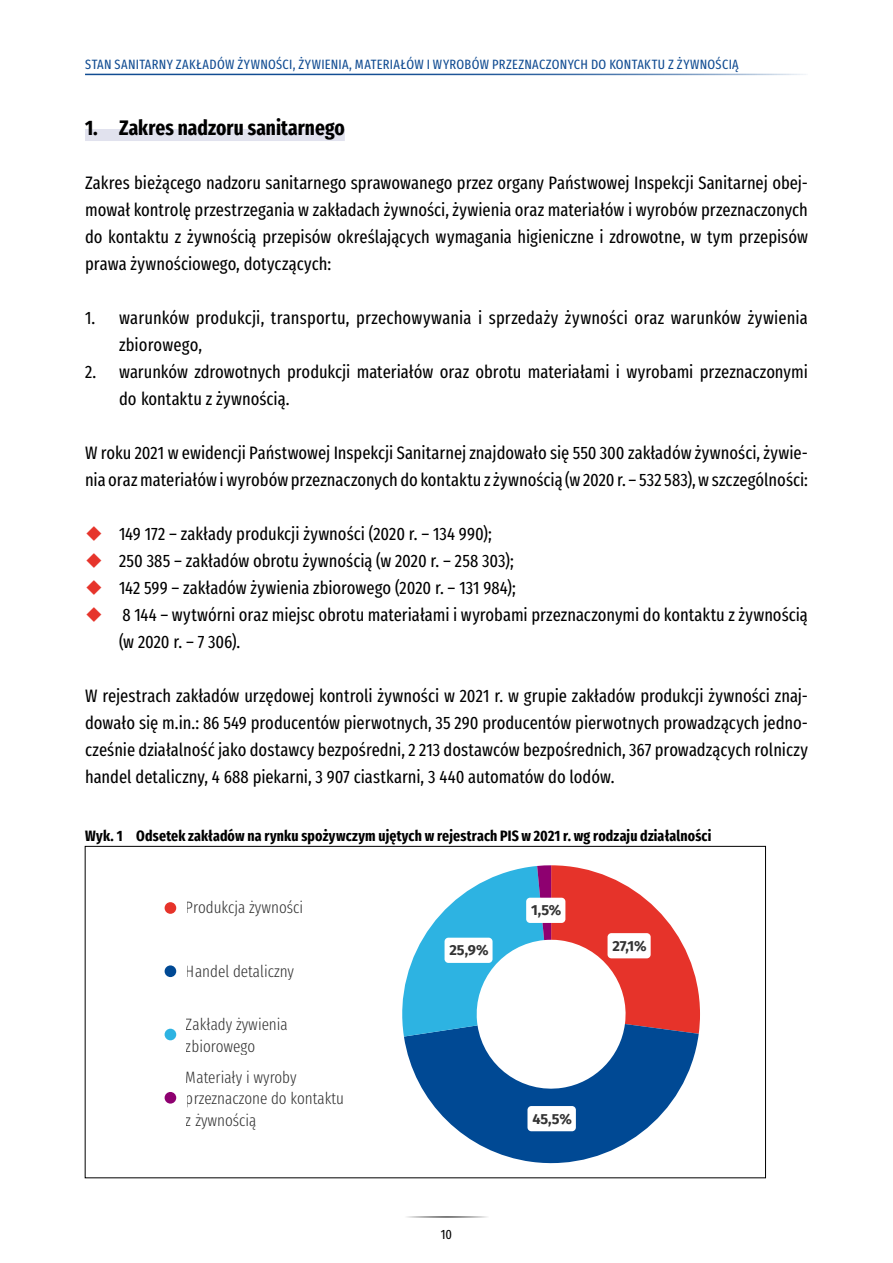
<style>
.page{position:relative;width:893px;height:1263px;background:#fff}
.page>*{position:absolute;margin:0;border:0;box-sizing:border-box;transform-origin:0 0}
.t1{font:700 34.95px/41.8px "Fira Sans Compressed";color:#000}
.t2{font:700 21px "Fira Sans Compressed";color:#000}
.t3{font:18px/27px "Fira Sans Compressed";color:#000}
.t4{font:300 16.5px/21.5px "Fira Sans Compressed";color:#333}
.t5{font:700 15px "Fira Sans Compressed";letter-spacing:.01em;color:#000}
.t6{font:700 14.55px "Fira Sans";color:#333}
.t7{font:13.5px "Fira Sans Compressed";letter-spacing:.025em;color:#114c92}
.t8{font:13.5px "Fira Sans Compressed";color:#000}
</style>
<div class="page">
<hr style="left:85px;top:74px;width:723px;height:1px;background:#114c92">
<hr style="left:404px;top:1216px;width:85px;height:1px;background:#000">
<svg style="left:402px;top:865px;width:298px;height:299px"></svg>
<div style="left:608px;top:933px;width:43px;height:25px;background:#fff;border-radius:4px"></div>
<div style="left:527px;top:1106px;width:49px;height:25px;background:#fff;border-radius:4px"></div>
<div style="left:445px;top:938px;width:48px;height:25px;background:#fff;border-radius:4px"></div>
<div style="left:526px;top:898px;width:39px;height:25px;background:#fff;border-radius:4px"></div>
<div style="left:165px;top:902px;width:11px;height:12px;background:#e6332a;border-radius:50%"></div>
<div style="left:165px;top:965px;width:11px;height:12px;background:#004994;border-radius:50%"></div>
<div style="left:165px;top:1029px;width:11px;height:11px;background:#2db3e2;border-radius:50%"></div>
<div style="left:165px;top:1092px;width:11px;height:11px;background:#8e0070;border-radius:50%"></div>
<div style="left:85px;top:129px;width:260px;height:12px;background:#e1e2ee"></div>
<p class="t7" style="left:85px;top:54px;width:655px">STAN SANITARNY ZAKŁADÓW ŻYWNOŚCI, ŻYWIENIA, MATERIAŁÓW I WYROBÓW PRZEZNACZONYCH DO KONTAKTU Z ŻYWNOŚCIĄ</p>
<p class="t2" style="left:85px;top:110px;width:261px">1. Zakres nadzoru sanitarnego</p>
<p class="t3" style="left:85px;top:169px;width:724px;text-align:justify">Zakres bieżącego nadzoru sanitarnego sprawowanego przez organy Państwowej Inspekcji Sanitarnej obej&shy;mował kontrolę przestrzegania w zakładach żywności, żywienia oraz materiałów i wyrobów przeznaczonych do kontaktu z żywnością przepisów określających wymagania higieniczne i zdrowotne, w tym przepisów prawa żywnościowego, dotyczących:</p>
<p class="t3" style="left:119px;top:304px;width:690px;text-indent:-34px">1. warunków produkcji, transportu, przechowywania i sprzedaży żywności oraz warunków żywienia zbiorowego,</p>
<p class="t3" style="left:119px;top:358px;width:690px;text-indent:-34px">2. warunków zdrowotnych produkcji materiałów oraz obrotu materiałami i wyrobami przeznaczonymi do kontaktu z żywnością.</p>
<p class="t3" style="left:85px;top:439px;width:724px">W roku 2021 w ewidencji Państwowej Inspekcji Sanitarnej znajdowało się 550 300 zakładów żywności, żywie&shy;nia oraz materiałów i wyrobów przeznaczonych do kontaktu z żywnością (w 2020 r. – 532 583), w szczególności:</p>
<p class="t3" style="left:119px;top:520px;width:690px">149 172 – zakłady produkcji żywności (2020 r. – 134 990);<br>250 385 – zakładów obrotu żywnością (w 2020 r. – 258 303);<br>142 599 – zakładów żywienia zbiorowego (2020 r. – 131 984);<br>8 144 – wytwórni oraz miejsc obrotu materiałami i wyrobami przeznaczonymi do kontaktu z żywnością (w 2020 r. – 7 306).</p>
<p class="t3" style="left:85px;top:682px;width:724px;text-align:justify">W rejestrach zakładów urzędowej kontroli żywności w 2021 r. w grupie zakładów produkcji żywności znaj&shy;dowało się m.in.: 86 549 producentów pierwotnych, 35 290 producentów pierwotnych prowadzących jedno&shy;cześnie działalność jako dostawcy bezpośredni, 2 213 dostawców bezpośrednich, 367 prowadzących rolniczy handel detaliczny, 4 688 piekarni, 3 907 ciastkarni, 3 440 automatów do lodów.</p>
<h1 class="t1" style="left:119px;top:688px;width:590px">ujętych w rejestrach PIS w 2021 r. wg rodzaju działalności</h1>
<p class="t5" style="left:85px;top:823px;width:628px">Wyk. 1 Odsetek zakładów na rynku spożywczym ujętych w rejestrach PIS w 2021 r. wg rodzaju działalności</p>
<p class="t4" style="left:186px;top:897px;width:119px">Produkcja żywności</p>
<p class="t6" style="left:531px;top:898px;width:32px">1,5%</p>
<p class="t4" style="left:186px;top:960px;width:110px">Handel detaliczny</p>
<p class="t4" style="left:186px;top:1013px;width:103px">Zakłady żywienia zbiorowego</p>
<p class="t4" style="left:186px;top:1066px;width:160px">Materiały i wyroby przeznaczone do kontaktu z żywnością</p>
<p class="t6" style="left:449px;top:938px;width:41px">25,9%</p>
<p class="t8" style="left:441px;top:1224px;width:13px">10</p>
<p class="t6" style="left:532px;top:1106px;width:41px">45,5%</p>
<p class="t6" style="left:612px;top:933px;width:36px">27,1%</p>
</div>
